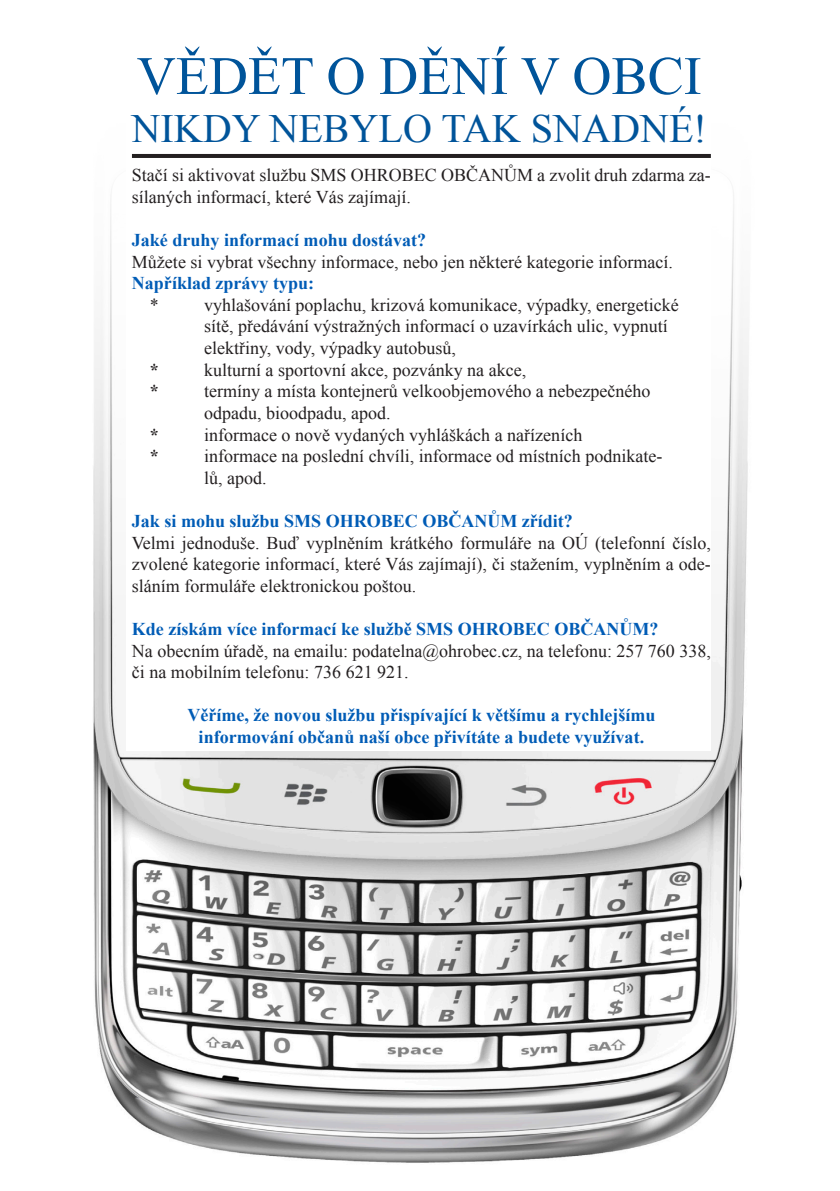
<style>
.page{position:relative;width:840px;height:1191px;background:#fff}
.page>*{position:absolute;margin:0;border:0;box-sizing:border-box;transform-origin:0 0}
.t1{font:54px "Times New Roman";color:#00549a}
.t2{font:40px "Times New Roman";color:#00549a}
.t3{font:18px/21.6px "Times New Roman";color:#231f20}
.t4{font:700 18px/21.6px "Times New Roman";color:#005cb6;text-align:center}
.t5{font:700 18px "Times New Roman";color:#231f20}
</style>
<div class="page">
<img style="left:93px;top:154px;width:656px;height:1009px">
<div style="left:126px;top:0;width:584px;height:750px;background:#fff"></div>
<hr style="left:132px;top:154px;width:578px;height:4px;background:#231f20">
<p class="t1" style="left:137px;top:40px;width:566px">VĚDĚT O DĚNÍ V OBCI</p>
<p class="t2" style="left:131px;top:102px;width:576px">NIKDY NEBYLO TAK SNADNÉ!</p>
<p class="t3" style="left:132px;top:164px;width:580px">Stačí si aktivovat službu SMS OHROBEC OBČANŮM a zvolit druh zdarma za&shy;sílaných informací, které Vás zajímají.</p>
<p class="t4" style="left:132px;top:229px;width:296px">Jaké druhy informací mohu dostávat?</p>
<p class="t3" style="left:132px;top:250px;width:542px">Můžete si vybrat všechny informace, nebo jen některé kategorie informací.</p>
<p class="t4" style="left:132px;top:272px;width:184px">Například zprávy typu:</p>
<p class="t3" style="left:150px;top:294px;width:10px">*</p>
<p class="t3" style="left:204px;top:294px;width:476px">vyhlašování poplachu, krizová komunikace, výpadky, energetické sítě, předávání výstražných informací o uzavírkách ulic, vypnutí</p>
<p class="t3" style="left:204px;top:337px;width:253px">elektřiny, vody, výpadky autobusů,</p>
<p class="t5" style="left:150px;top:357px;width:10px">*</p>
<p class="t3" style="left:204px;top:358px;width:323px">kulturní a sportovní akce, pozvánky na akce,</p>
<p class="t5" style="left:150px;top:379px;width:10px">*</p>
<p class="t3" style="left:204px;top:380px;width:447px">termíny a místa kontejnerů velkoobjemového a nebezpečného</p>
<p class="t3" style="left:204px;top:402px;width:188px">odpadu, bioodpadu, apod.</p>
<p class="t5" style="left:150px;top:422px;width:10px">*</p>
<p class="t3" style="left:204px;top:423px;width:379px">informace o nově vydaných vyhláškách a nařízeních</p>
<p class="t5" style="left:150px;top:443px;width:10px">*</p>
<p class="t3" style="left:204px;top:445px;width:459px">informace na poslední chvíli, informace od místních podnikate&shy;lů, apod.</p>
<p class="t4" style="left:132px;top:509px;width:442px">Jak si mohu službu SMS OHROBEC OBČANŮM zřídit?</p>
<p class="t3" style="left:132px;top:531px;width:580px;text-align:justify">Velmi jednoduše. Buď vyplněním krátkého formuláře na OÚ (telefonní číslo, zvolené kategorie informací, které Vás zajímají), či stažením, vyplněním a ode&shy;sláním formuláře elektronickou poštou.</p>
<p class="t4" style="left:132px;top:617px;width:527px">Kde získám více informací ke službě SMS OHROBEC OBČANŮM?</p>
<p class="t3" style="left:132px;top:639px;width:580px">Na obecním úřadě, na emailu: podatelna@ohrobec.cz, na telefonu: 257 760 338, či na mobilním telefonu: 736 621 921.</p>
<p class="t4" style="left:187px;top:704px;width:469px">Věříme, že novou službu přispívající k většímu a rychlejšímu informování občanů naší obce přivítáte a budete využívat.</p>
</div>
